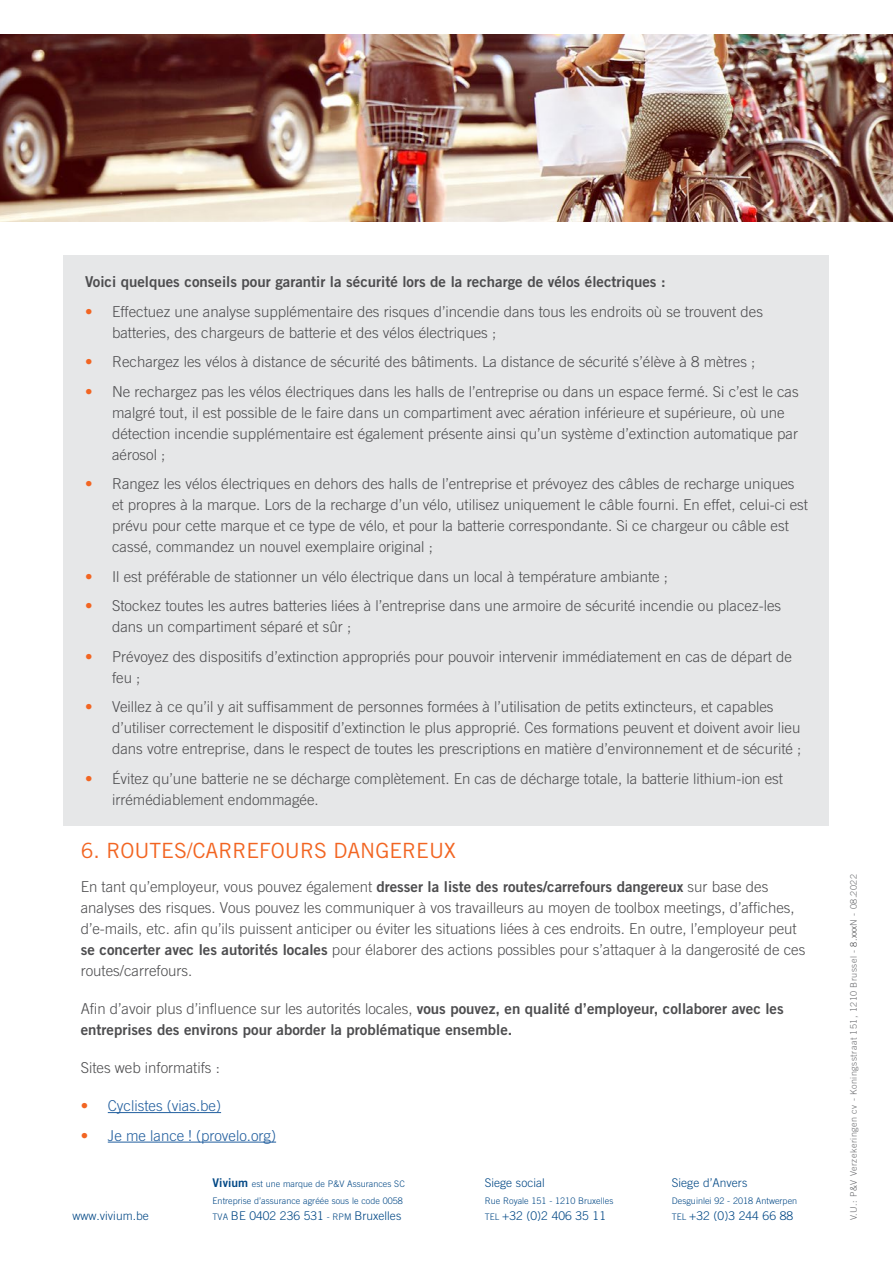
<style>
.page{position:relative;width:893px;height:1263px;background:#fff}
.page>*{position:absolute;margin:0;border:0;box-sizing:border-box;transform-origin:0 0}
.t1{font:21px "Trade Gothic LT Std";color:#f26522}
.t2{font:300 15px/21px "Trade Gothic LT Std";color:#4d4d4f}
.t3{font:15px "Trade Gothic LT Std Bd 2";color:#4d4d4f}
.t4{font:300 15px "Trade Gothic LT Std";color:#215e9e}
.t5{font:300 12px "Trade Gothic LT Std";letter-spacing:.005em;color:#004785}
.t6{font:300 9px/16.5px "Trade Gothic LT Std";letter-spacing:.005em;color:#004785}
.t7{font:300 9px "Trade Gothic LT Std";letter-spacing:.05em;color:#6d6e71}
.s1{color:#f26522}
.s2{font-family:"Trade Gothic LT Std Bd 2";font-weight:400}
.s3{font-family:"Trade Gothic LT Std Bd 2";font-weight:400;font-size:12px}
.s4{font-size:9px}
.s5{color:#4d4d4f}
</style>
<div class="page">
<div style="left:64px;top:255px;width:765px;height:571px;background:#e6e7e8"></div>
<hr style="left:108px;top:1112px;width:113px;height:1px;background:#215e9e">
<hr style="left:108px;top:1142px;width:168px;height:1px;background:#215e9e">
<img style="left:0;top:34px;width:893px;height:187px">
<p class="t3" style="left:85px;top:273px;width:582px">Voici quelques conseils pour garantir la sécurité lors de la recharge de vélos électriques :</p>
<p class="t2" style="left:112px;top:301px;width:652px;text-indent:-27px"><span class="s1">•</span> Effectuez une analyse supplémentaire des risques d’incendie dans tous les endroits où se trouvent des batteries, des chargeurs de batterie et des vélos électriques ;</p>
<p class="t2" style="left:85px;top:351px;width:672px"><span class="s1">•</span> Rechargez les vélos à distance de sécurité des bâtiments. La distance de sécurité s’élève à 8 mètres ;</p>
<p class="t2" style="left:112px;top:381px;width:688px;text-indent:-27px"><span class="s1">•</span> Ne rechargez pas les vélos électriques dans les halls de l’entreprise ou dans un espace fermé. Si c’est le cas malgré tout, il est possible de le faire dans un compartiment avec aération inférieure et supérieure, où une détection incendie supplémentaire est également présente ainsi qu’un système d’extinction automatique par aérosol ;</p>
<p class="t2" style="left:112px;top:473px;width:697px;text-indent:-27px"><span class="s1">•</span> Rangez les vélos électriques en dehors des halls de l’entreprise et prévoyez des câbles de recharge uniques et propres à la marque. Lors de la recharge d’un vélo, utilisez uniquement le câble fourni. En effet, celui-ci est prévu pour cette marque et ce type de vélo, et pour la batterie correspondante. Si ce chargeur ou câble est cassé, commandez un nouvel exemplaire original ;</p>
<p class="t2" style="left:85px;top:566px;width:584px"><span class="s1">•</span> Il est préférable de stationner un vélo électrique dans un local à température ambiante ;</p>
<p class="t2" style="left:112px;top:595px;width:671px;text-indent:-27px"><span class="s1">•</span> Stockez toutes les autres batteries liées à l’entreprise dans une armoire de sécurité incendie ou placez-les dans un compartiment séparé et sûr ;</p>
<p class="t2" style="left:112px;top:646px;width:682px;text-indent:-27px"><span class="s1">•</span> Prévoyez des dispositifs d’extinction appropriés pour pouvoir intervenir immédiatement en cas de départ de feu ;</p>
<p class="t2" style="left:112px;top:696px;width:691px;text-indent:-27px"><span class="s1">•</span> Veillez à ce qu’il y ait suffisamment de personnes formées à l’utilisation de petits extincteurs, et capables d’utiliser correctement le dispositif d’extinction le plus approprié. Ces formations peuvent et doivent avoir lieu dans votre entreprise, dans le respect de toutes les prescriptions en matière d’environnement et de sécurité ;</p>
<p class="t2" style="left:112px;top:768px;width:672px;text-indent:-27px"><span class="s1">•</span> Évitez qu’une batterie ne se décharge complètement. En cas de décharge totale, la batterie lithium-ion est irrémédiablement endommagée.</p>
<h1 class="t1" style="left:81px;top:838px;width:377px">6. ROUTES/CARREFOURS DANGEREUX</h1>
<p class="t2" style="left:81px;top:876px;width:726px">En tant qu’employeur, vous pouvez également <span class="s2">dresser la liste des routes/carrefours dangereux</span> sur base des analyses des risques. Vous pouvez les communiquer à vos travailleurs au moyen de toolbox meetings, d’affiches, d’e-mails, etc. afin qu’ils puissent anticiper ou éviter les situations liées à ces endroits. En outre, l’employeur peut <span class="s2">se concerter avec les autorités locales</span> pour élaborer des actions possibles pour s’attaquer à la dangerosité de ces routes/carrefours.</p>
<p class="t2" style="left:81px;top:998px;width:704px">Afin d’avoir plus d’influence sur les autorités locales, <span class="s2">vous pouvez, en qualité d’employeur, collaborer avec les</span></p>
<p class="t3" style="left:81px;top:1020px;width:433px">entreprises des environs pour aborder la problématique ensemble.</p>
<p class="t2" style="left:81px;top:1057px;width:141px">Sites web informatifs :</p>
<p class="t4" style="left:81px;top:1097px;width:142px"><span class="s1">•</span> Cyclistes (vias.be)</p>
<p class="t4" style="left:81px;top:1126px;width:197px"><span class="s1">•</span> Je me lance ! (provelo.org)</p>
<p class="t6" style="left:213px;top:1176px;width:194px"><span class="s3">Vivium</span> est une marque de P&amp;V Assurances SC<br>Entreprise d’assurance agréée sous le code 0058</p>
<p class="t5" style="left:72px;top:1209px;width:78px">www.vivium.be</p>
<p class="t5" style="left:213px;top:1209px;width:190px"><span class="s4">TVA</span> BE 0402 236 531 <span class="s4">- RPM</span> Bruxelles</p>
<p class="t5" style="left:485px;top:1176px;width:62px">Siege social</p>
<p class="t6" style="left:485px;top:1192px;width:130px">Rue Royale 151 - 1210 Bruxelles</p>
<p class="t5" style="left:485px;top:1209px;width:123px"><span class="s4">TEL</span> +32 (0)2 406 35 11</p>
<p class="t5" style="left:672px;top:1176px;width:77px">Siege d’Anvers</p>
<p class="t6" style="left:672px;top:1192px;width:127px">Desguinlei 92 - 2018 Antwerpen</p>
<p class="t5" style="left:672px;top:1209px;width:123px"><span class="s4">TEL</span> +32 (0)3 244 66 88</p>
<p class="t7" style="left:848px;top:1220px;width:348px;rotate:-90deg">V.U.: P&amp;V Verzekeringen cv - Koningsstraat 151, 1210 Brussel - <span class="s5">8.xxx</span>N - 08.2022</p>
</div>
